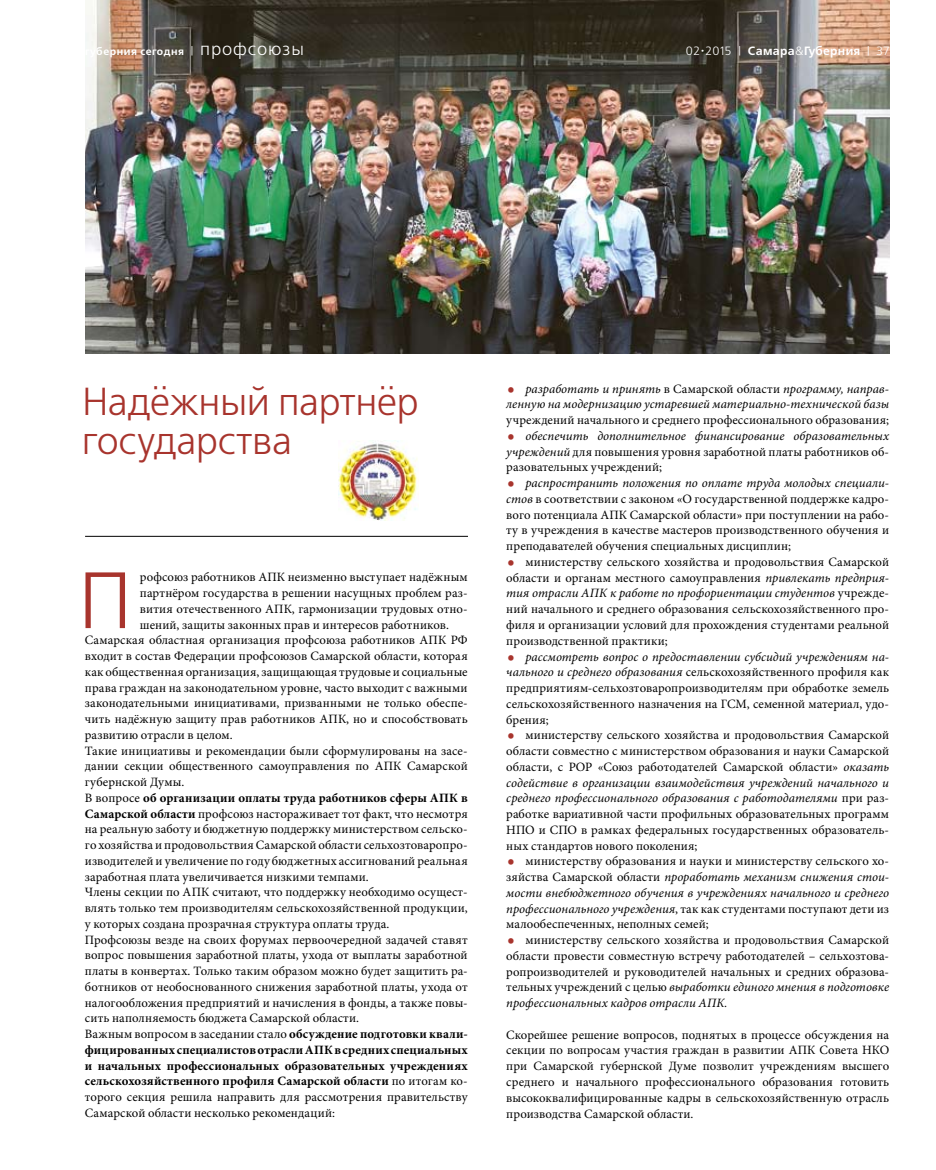
<style>
.page{position:relative;width:936px;height:1170px;background:#fff}
.page>*{position:absolute;margin:0;border:0;box-sizing:border-box;transform-origin:0 0}
.t1{font:79.5px "Free Set C";color:#a8342d}
.t2{font:39px/39px "Free Set C";letter-spacing:-.015em;color:#a8342d}
.t3{font:12.75px/15.8px "Minion Pro";letter-spacing:.01em;color:#000;text-align:justify}
.t4{font:700 12.75px "Minion Pro";letter-spacing:.015em;color:#000}
.t5{font:italic 12.75px/15.8px "Minion Pro";color:#000}
.t6{font:700 12px "Free Set C";letter-spacing:.025em;color:#fff}
.t7{font:700 10.5px "Free Set C";letter-spacing:.05em;color:#fff}
.s1{font-weight:400;font-size:18px}
.s2{font-weight:400}
.s3{font-weight:700}
.s4{font-family:"Ubuntu Mono";font-style:normal;font-size:19.5px;color:#a8342d}
.s5{font-style:normal}
.s6{font-family:"Ubuntu Mono";font-size:19.5px;color:#a8342d}
.s7{font-style:italic}
</style>
<div class="page">
<img style="left:85px;top:0;width:804px;height:354px">
<img style="left:338px;top:440px;width:81px;height:80px">
<hr style="left:85px;top:536px;width:383px;height:1px;background:#000">
<p class="t7" style="left:85px;top:45px;width:220px">губерния сегодня <sup>|</sup> <span class="s1">профсоюзы</span></p>
<p class="t6" style="left:685px;top:44px;width:205px"><span class="s2">02·2015</span> <sup>|</sup> Самара<span class="s2">&amp;</span>Губерния <sup>|</sup> <span class="s2">37</span></p>
<h2 class="t2" style="left:82px;top:384px;width:338px">Надёжный партнёр государства</h2>
<h1 class="t1" style="left:77px;top:558px;width:57px">П</h1>
<p class="t3" style="left:140px;top:569px;width:329px">рофсоюз работников АПК неизменно выступает надёжным</p>
<p class="t3" style="left:140px;top:585px;width:329px">партнёром государства в решении насущных проблем раз-</p>
<p class="t3" style="left:140px;top:601px;width:329px">вития отечественного АПК, гармонизации трудовых отно-</p>
<p class="t3" style="left:140px;top:616px;width:310px">шений, защиты законных прав и интересов работников.</p>
<p class="t3" style="left:85px;top:632px;width:384px">Самарская областная организация профсоюза работников АПК РФ</p>
<p class="t3" style="left:85px;top:648px;width:384px">входит в состав Федерации профсоюзов Самарской области, которая</p>
<p class="t3" style="left:85px;top:664px;width:384px">как общественная организация, защищающая трудовые и социальные</p>
<p class="t3" style="left:85px;top:679px;width:384px">права граждан на законодательном уровне, часто выходит с важными</p>
<p class="t3" style="left:85px;top:695px;width:384px">законодательными инициативами, призванными не только обеспе-</p>
<p class="t3" style="left:85px;top:711px;width:384px">чить надёжную защиту прав работников АПК, но и способствовать</p>
<p class="t3" style="left:85px;top:727px;width:149px">развитию отрасли в целом.</p>
<p class="t3" style="left:85px;top:742px;width:384px">Такие инициативы и рекомендации были сформулированы на засе-</p>
<p class="t3" style="left:85px;top:758px;width:384px">дании секции общественного самоуправления по АПК Самарской</p>
<p class="t3" style="left:85px;top:774px;width:101px">губернской Думы.</p>
<p class="t4" style="left:85px;top:788px;width:384px"><span class="s2">В вопросе</span> об организации оплаты труда работников сферы АПК в</p>
<p class="t3" style="left:85px;top:805px;width:384px"><span class="s3">Самарской области</span> профсоюз настораживает тот факт, что несмотря</p>
<p class="t3" style="left:85px;top:821px;width:384px">на реальную заботу и бюджетную поддержку министерством сельско-</p>
<p class="t3" style="left:85px;top:837px;width:384px">го хозяйства и продовольствия Самарской области сельхозтоваропро-</p>
<p class="t3" style="left:85px;top:852px;width:384px">изводителей и увеличение по году бюджетных ассигнований реальная</p>
<p class="t3" style="left:85px;top:868px;width:285px">заработная плата увеличивается низкими темпами.</p>
<p class="t3" style="left:85px;top:884px;width:384px">Члены секции по АПК считают, что поддержку необходимо осущест-</p>
<p class="t3" style="left:85px;top:900px;width:384px">влять только тем производителям сельскохозяйственной продукции,</p>
<p class="t3" style="left:85px;top:915px;width:306px">у которых создана прозрачная структура оплаты труда.</p>
<p class="t3" style="left:85px;top:931px;width:384px">Профсоюзы везде на своих форумах первоочередной задачей ставят</p>
<p class="t3" style="left:85px;top:947px;width:384px">вопрос повышения заработной платы, ухода от выплаты заработной</p>
<p class="t3" style="left:85px;top:963px;width:384px">платы в конвертах. Только таким образом можно будет защитить ра-</p>
<p class="t3" style="left:85px;top:978px;width:384px">ботников от необоснованного снижения заработной платы, ухода от</p>
<p class="t3" style="left:85px;top:994px;width:384px">налогообложения предприятий и начисления в фонды, а также повы-</p>
<p class="t3" style="left:85px;top:1010px;width:276px">сить наполняемость бюджета Самарской области.</p>
<p class="t3" style="left:85px;top:1026px;width:384px">Важным вопросом в заседании стало <span class="s3">обсуждение подготовки квали-</span></p>
<p class="t4" style="left:85px;top:1040px;width:384px">фицированных специалистов отрасли АПК в средних специальных</p>
<p class="t4" style="left:85px;top:1056px;width:384px">и начальных профессиональных образовательных учреждениях</p>
<p class="t4" style="left:85px;top:1072px;width:384px">сельскохозяйственного профиля Самарской области <span class="s2">по итогам ко-</span></p>
<p class="t3" style="left:85px;top:1089px;width:384px">торого секция решила направить для рассмотрения правительству</p>
<p class="t3" style="left:85px;top:1104px;width:252px">Самарской области несколько рекомендаций:</p>
<p class="t5" style="left:506px;top:380px;width:384px"><span class="s4">•</span> разработать и принять <span class="s5">в Самарской области</span> программу, направ&shy;ленную на модернизацию устаревшей материально-технической базы</p>
<p class="t3" style="left:506px;top:412px;width:384px">учреждений начального и среднего профессионального образования;</p>
<p class="t3" style="left:506px;top:428px;width:384px"><span class="s6">•</span> <span class="s7">обеспечить дополнительное финансирование образовательных учреждений</span> для повышения уровня заработной платы работников об&shy;разовательных учреждений;</p>
<p class="t3" style="left:506px;top:475px;width:384px"><span class="s6">•</span> <span class="s7">распространить положения по оплате труда молодых специали&shy;стов</span> в соответствии с законом «О государственной поддержке кадро&shy;вого потенциала АПК Самарской области» при поступлении на рабо&shy;ту в учреждения в качестве мастеров производственного обучения и преподавателей обучения специальных дисциплин;</p>
<p class="t3" style="left:506px;top:554px;width:384px"><span class="s6">•</span> министерству сельского хозяйства и продовольствия Самарской области и органам местного самоуправления <span class="s7">привлекать предприя&shy;тия отрасли АПК к работе по профориентации студентов</span> учрежде&shy;ний начального и среднего образования сельскохозяйственного про&shy;филя и организации условий для прохождения студентами реальной производственной практики;</p>
<p class="t3" style="left:506px;top:648px;width:384px"><span class="s6">•</span> <span class="s7">рассмотреть вопрос о предоставлении субсидий учреждениям на&shy;чального и среднего образования</span> сельскохозяйственного профиля как предприятиям-сельхозтоваропроизводителям при обработке земель сельскохозяйственного назначения на ГСМ, семенной материал, удо&shy;брения;</p>
<p class="t3" style="left:506px;top:727px;width:384px"><span class="s6">•</span> министерству сельского хозяйства и продовольствия Самарской области совместно с министерством образования и науки Самарской области, с РОР «Союз работодателей Самарской области» <span class="s7">оказать содействие в организации взаимодействия учреждений начального и среднего профессионального образования с работодателями</span> при раз&shy;работке вариативной части профильных образовательных программ НПО и СПО в рамках федеральных государственных образователь&shy;ных стандартов нового поколения;</p>
<p class="t3" style="left:506px;top:853px;width:384px"><span class="s6">•</span> министерству образования и науки и министерству сельского хо&shy;зяйства Самарской области <span class="s7">проработать механизм снижения стои&shy;мости внебюджетного обучения в учреждениях начального и среднего профессионального учреждения</span>, так как студентами поступают дети из малообеспеченных, неполных семей;</p>
<p class="t3" style="left:506px;top:932px;width:384px"><span class="s6">•</span> министерству сельского хозяйства и продовольствия Самарской области провести совместную встречу работодателей – сельхозтова&shy;ропроизводителей и руководителей начальных и средних образова&shy;тельных учреждений с целью <span class="s7">выработки единого мнения в подготовке профессиональных кадров отрасли АПК.</span></p>
<p class="t3" style="left:506px;top:1026px;width:384px">Скорейшее решение вопросов, поднятых в процессе обсуждения на секции по вопросам участия граждан в развитии АПК Совета НКО при Самарской губернской Думе позволит учреждениям высшего среднего и начального профессионального образования готовить высококвалифицированные кадры в сельскохозяйственную отрасль производства Самарской области.</p>
</div>
